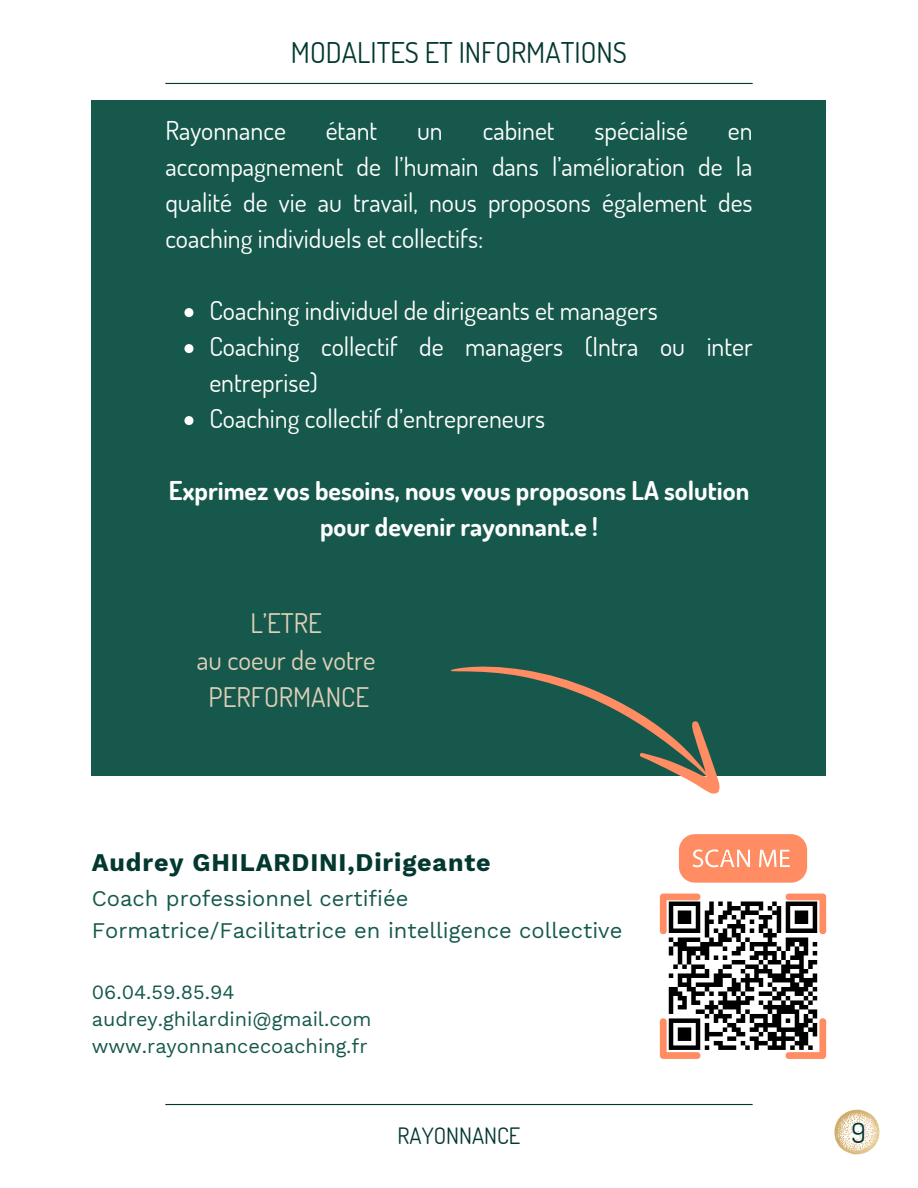
<style>
.page{position:relative;width:918px;height:1188px;background:#fff}
.page>*{position:absolute;margin:0;border:0;box-sizing:border-box;transform-origin:0 0}
.t1{font:28.5px "Dosis";color:#033830}
.t2{font:27.75px "Dosis";color:#033830}
.t3{font:27px/37.2px "Dosis";color:#ded0ba;text-align:center}
.t4{font:25.95px/36px "Dosis";color:#fff;text-align:justify}
.t5{font:700 25.95px/36px "Dosis";color:#fff;text-align:center}
.t6{font:700 25.05px "Work Sans";letter-spacing:.035em;color:#033830}
.t7{font:22.5px "Dosis";color:#033830}
.t8{font:22.05px/32.7px "Work Sans";color:#16594c}
.t9{font:19.95px "Work Sans";color:#16594c}
</style>
<div class="page">
<hr style="left:165px;top:83px;width:588px;height:1px;background:#033830">
<hr style="left:165px;top:1104px;width:588px;height:1px;background:#033830">
<div style="left:92px;top:100px;width:734px;height:676px;background:#16594c"></div>
<svg style="left:184px;top:308px;width:9px;height:9px"></svg>
<svg style="left:184px;top:344px;width:9px;height:9px"></svg>
<svg style="left:184px;top:416px;width:9px;height:9px"></svg>
<svg style="left:660px;top:894px;width:166px;height:165px"></svg>
<svg style="left:680px;top:834px;width:127px;height:49px;background:#ff9a76"></svg>
<svg style="left:451px;top:666px;width:282px;height:208px"></svg>
<img style="left:834px;top:1109px;width:46px;height:46px">
<p class="t1" style="left:291px;top:34px;width:338px">MODALITES ET INFORMATIONS</p>
<h1 class="t4" style="left:165px;top:112px;width:122px">Rayonnance</h1>
<h1 class="t4" style="left:326px;top:112px;width:53px">étant</h1>
<h1 class="t4" style="left:417px;top:112px;width:27px">un</h1>
<h1 class="t4" style="left:483px;top:112px;width:73px">cabinet</h1>
<h1 class="t4" style="left:594px;top:112px;width:95px">spécialisé</h1>
<h1 class="t4" style="left:165px;top:112px;width:589px;text-indent:563px">en accompagnement de l’humain dans l’amélioration de la qualité de vie au travail, nous proposons également des coaching individuels et collectifs:</h1>
<h3 class="t4" style="left:209px;top:292px;width:450px">Coaching individuel de dirigeants et managers</h3>
<p class="t4" style="left:209px;top:328px;width:545px">Coaching collectif de managers (Intra ou inter entreprise)</p>
<p class="t4" style="left:209px;top:400px;width:337px">Coaching collectif d’entrepreneurs</p>
<p class="t5" style="left:169px;top:472px;width:582px">Exprimez vos besoins, nous vous proposons LA solution pour devenir rayonnant.e !</p>
<p class="t3" style="left:197px;top:604px;width:180px">L’ETRE<br>au coeur de votre<br>PERFORMANCE</p>
<p class="t6" style="left:92px;top:848px;width:400px">Audrey GHILARDINI,Dirigeante</p>
<p class="t8" style="left:92px;top:882px;width:532px">Coach professionnel certifiée<br>Formatrice/Facilitatrice en intelligence collective</p>
<h5 class="t9" style="left:92px;top:981px;width:144px">06.04.59.85.94</h5>
<p class="t9" style="left:92px;top:1008px;width:281px">audrey.ghilardini@gmail.com</p>
<p class="t9" style="left:92px;top:1035px;width:277px">www.rayonnancecoaching.fr</p>
<p class="t7" style="left:398px;top:1121px;width:124px">RAYONNANCE</p>
<h3 class="t2" style="left:852px;top:1114px;width:16px">9</h3>
</div>
